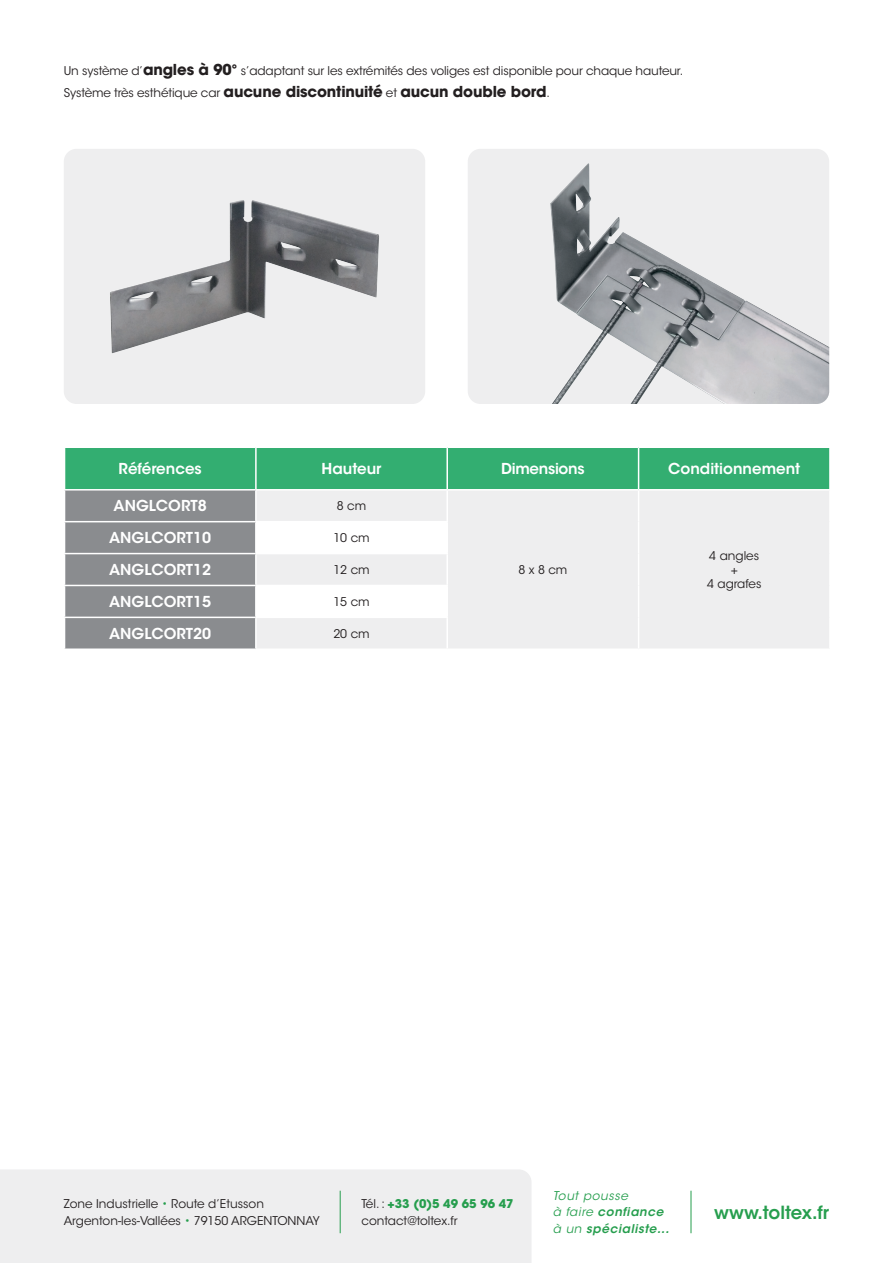
<style>
.page{position:relative;width:893px;height:1263px;background:#fff}
.page>*{position:absolute;margin:0;border:0;box-sizing:border-box;transform-origin:0 0}
.t1{font:600 18px "ITC Avant Garde Std";color:#269e4e}
.t2{font:600 15px "ITC Avant Garde Std";color:#fff}
.t3{font:700 15px "ITC Avant Garde Std";letter-spacing:-.01em;color:#231f20}
.t4{font:600 15px "ITC Avant Garde Std";letter-spacing:-.02em;color:#fff}
.t5{font:12px/16.5px "ITC Avant Garde Std";color:#231f20}
.t6{font:italic 600 12px/16.5px "ITC Avant Garde Std";letter-spacing:.05em;color:#269e4e}
.s1{font-weight:700;font-size:15px}
.s2{font-weight:400;font-size:12px}
.s3{color:#269e4e}
.s4{font-weight:700;color:#269e4e}
.s5{font-weight:400}
</style>
<div class="page">
<div style="left:0;top:1170px;width:531px;height:93px;background:#eeeeef"></div>
<hr style="left:340px;top:1191px;width:1px;height:42px;background:#269e4e">
<hr style="left:691px;top:1191px;width:1px;height:42px;background:#269e4e">
<div style="left:64px;top:149px;width:361px;height:255px;background:#eeeeef;border-radius:13px"></div>
<img style="left:110px;top:200px;width:269px;height:153px">
<div style="left:468px;top:149px;width:361px;height:255px;background:#eeeeef;border-radius:13px"></div>
<img style="left:550px;top:163px;width:279px;height:241px">
<svg style="left:65px;top:448px;width:764px;height:200px;background:#b5cfc3"></svg>
<hr style="left:446px;top:448px;width:2px;height:41px;background:#fff">
<hr style="left:638px;top:448px;width:1px;height:41px;background:#fff">
<hr style="left:446px;top:490px;width:2px;height:31px;background:#fff">
<hr style="left:638px;top:490px;width:1px;height:32px;background:#fff">
<hr style="left:446px;top:522px;width:2px;height:31px;background:#fff">
<hr style="left:638px;top:522px;width:1px;height:32px;background:#fff">
<hr style="left:64px;top:553px;width:192px;height:1px;background:#fff">
<hr style="left:256px;top:553px;width:192px;height:1px;background:#fff">
<hr style="left:446px;top:554px;width:2px;height:31px;background:#fff">
<hr style="left:638px;top:554px;width:1px;height:31px;background:#fff">
<hr style="left:64px;top:585px;width:192px;height:1px;background:#fff">
<hr style="left:256px;top:585px;width:192px;height:1px;background:#fff">
<hr style="left:446px;top:586px;width:2px;height:31px;background:#fff">
<hr style="left:638px;top:585px;width:1px;height:32px;background:#fff">
<hr style="left:64px;top:617px;width:192px;height:1px;background:#fff">
<hr style="left:256px;top:617px;width:192px;height:1px;background:#fff">
<hr style="left:446px;top:618px;width:2px;height:30px;background:#fff">
<hr style="left:638px;top:617px;width:1px;height:31px;background:#fff">
<hr style="left:64px;top:489px;width:192px;height:1px;background:#fff">
<hr style="left:256px;top:489px;width:191px;height:1px;background:#fff">
<hr style="left:447px;top:489px;width:192px;height:1px;background:#fff">
<hr style="left:639px;top:489px;width:192px;height:1px;background:#fff">
<hr style="left:64px;top:521px;width:192px;height:1px;background:#fff">
<hr style="left:256px;top:521px;width:192px;height:1px;background:#fff">
<hr style="left:255px;top:448px;width:2px;height:41px;background:#fff">
<hr style="left:255px;top:490px;width:2px;height:31px;background:#fff">
<hr style="left:255px;top:522px;width:2px;height:31px;background:#fff">
<hr style="left:255px;top:554px;width:2px;height:31px;background:#fff">
<hr style="left:255px;top:586px;width:2px;height:31px;background:#fff">
<hr style="left:255px;top:618px;width:2px;height:30px;background:#fff">
<p class="t5" style="left:64px;top:62px;width:621px">Un système d’<span class="s1">angles à 90°</span> s’adaptant sur les extrémités des voliges est disponible pour chaque hauteur.</p>
<p class="t3" style="left:64px;top:82px;width:487px"><span class="s2">Système très esthétique car</span> aucune discontinuité <span class="s2">et</span> aucun double bord<span class="s2">.</span></p>
<p class="t2" style="left:119px;top:459px;width:85px">Références</p>
<p class="t2" style="left:322px;top:459px;width:61px">Hauteur</p>
<p class="t4" style="left:501px;top:459px;width:85px">Dimensions</p>
<p class="t2" style="left:668px;top:459px;width:134px">Conditionnement</p>
<p class="t2" style="left:114px;top:496px;width:95px">ANGLCORT8</p>
<p class="t5" style="left:337px;top:498px;width:31px">8 cm</p>
<p class="t2" style="left:109px;top:528px;width:104px">ANGLCORT10</p>
<p class="t5" style="left:333px;top:530px;width:38px">10 cm</p>
<p class="t2" style="left:109px;top:560px;width:104px">ANGLCORT12</p>
<p class="t5" style="left:333px;top:561px;width:38px">12 cm</p>
<p class="t2" style="left:109px;top:592px;width:104px">ANGLCORT15</p>
<p class="t5" style="left:333px;top:593px;width:38px">15 cm</p>
<p class="t2" style="left:109px;top:624px;width:104px">ANGLCORT20</p>
<p class="t5" style="left:333px;top:625px;width:38px">20 cm</p>
<p class="t5" style="left:518px;top:561px;width:50px">8 x 8 cm</p>
<p class="t5" style="left:707px;top:548px;width:56px;line-height:14.4px;text-align:center">4 angles +<br>4 agrafes</p>
<p class="t5" style="left:64px;top:1196px;width:258px">Zone Industrielle <span class="s3">•</span> Route d’Etusson<br>Argenton-les-Vallées <span class="s3">•</span> 79150 ARGENTONNAY</p>
<p class="t5" style="left:361px;top:1196px;width:154px">Tél. : <span class="s4">+33 (0)5 49 65 96 47 </span>contact@toltex.fr</p>
<p class="t6" style="left:553px;top:1187px;width:118px"><span class="s5">Tout pousse<br>à faire</span> confiance <span class="s5">à un</span> spécialiste...</p>
<h1 class="t1" style="left:714px;top:1201px;width:116px">www.toltex.fr</h1>
</div>
